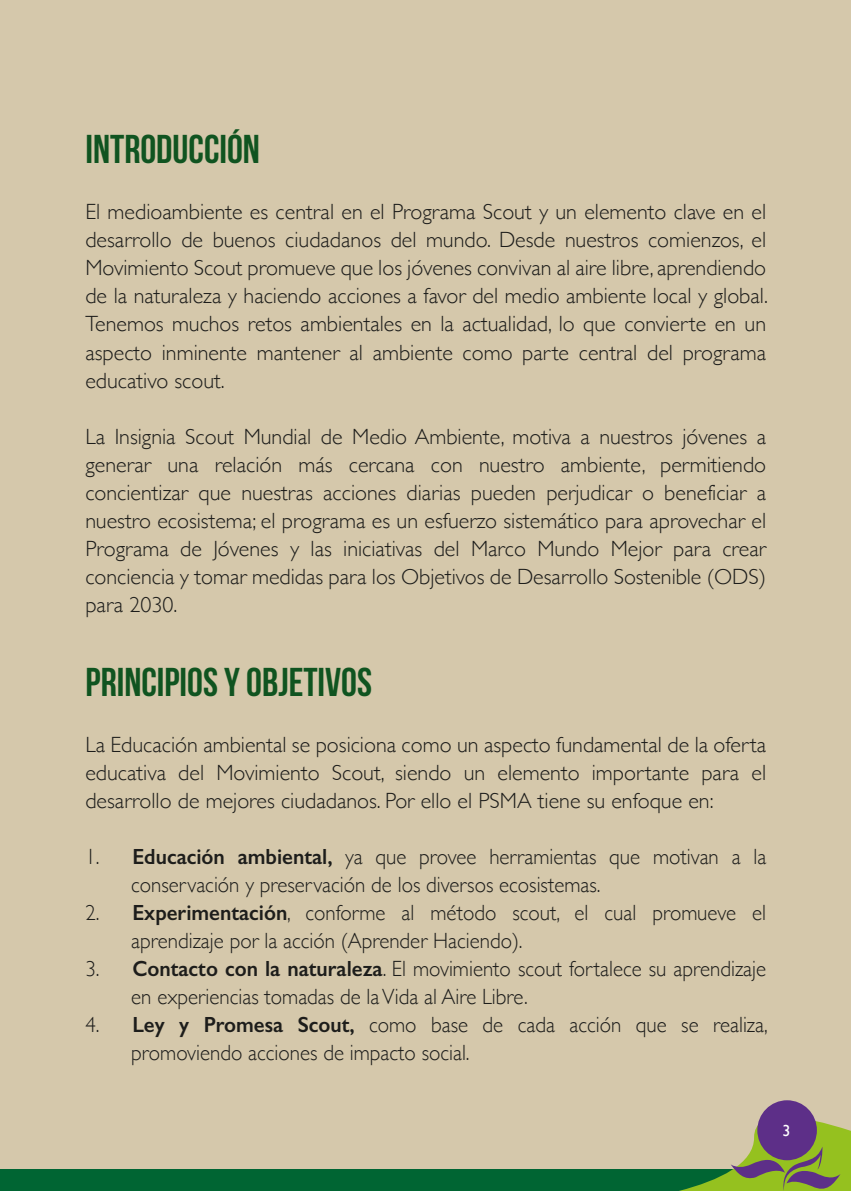
<style>
.page{position:relative;width:851px;height:1191px;background:#fff}
.page>*{position:absolute;margin:0;border:0;box-sizing:border-box;transform-origin:0 0}
.t1{font:700 40px "Bebas Neue";color:#105420}
.t2{font:300 22px/28px "Gill Sans";color:#1d1d1b;text-align:justify}
.t3{font:300 22px/28px "Gill Sans";color:#1d1d1b;scale:.95 1}
.t4{font:16px "Gill Sans";color:#fff}
.s1{font-weight:600}
</style>
<div class="page">
<div style="left:0;top:0;width:850px;height:1191px;background:#d5c8ab"></div>
<div style="left:0;top:1169px;width:850px;height:22px;background:#006533"></div>
<svg style="left:679px;top:1100px;width:171px;height:91px"></svg>
<h1 class="t1" style="left:85px;top:128px;width:176px">INTRODUCCIÓN</h1>
<p class="t2" style="left:85px;top:197px;width:684px">El medioambiente es central en el Programa Scout y un elemento clave en el desarrollo de buenos ciudadanos del mundo. Desde nuestros comienzos, el Movimiento Scout promueve que los jóvenes convivan al aire libre, aprendiendo de la naturaleza y haciendo acciones a favor del medio ambiente local y global.<br>Tenemos muchos retos ambientales en la actualidad, lo que convierte en un aspecto inminente mantener al ambiente como parte central del programa educativo scout.</p>
<p class="t2" style="left:85px;top:421px;width:682px">La Insignia Scout Mundial de Medio Ambiente, motiva a nuestros jóvenes a generar una relación más cercana con nuestro ambiente, permitiendo concientizar que nuestras acciones diarias pueden perjudicar o beneficiar a nuestro ecosistema; el programa es un esfuerzo sistemático para aprovechar el Programa de Jóvenes y las iniciativas del Marco Mundo Mejor para crear conciencia y tomar medidas para los Objetivos de Desarrollo Sostenible (ODS) para 2030.</p>
<h1 class="t1" style="left:85px;top:660px;width:288px">PRINCIPIOS Y OBJETIVOS</h1>
<p class="t2" style="left:85px;top:729px;width:682px">La Educación ambiental se posiciona como un aspecto fundamental de la oferta educativa del Movimiento Scout, siendo un elemento importante para el desarrollo de mejores ciudadanos. Por ello el PSMA tiene su enfoque en:</p>
<p class="t3" style="left:131px;top:841px;width:669px;text-indent:-46px">1. <span class="s1">Educación ambiental,</span> ya que provee herramientas que motivan a la conservación y preservación de los diversos ecosistemas.</p>
<p class="t3" style="left:131px;top:897px;width:669px;text-indent:-46px">2. <span class="s1">Experimentación</span>, conforme al método scout, el cual promueve el aprendizaje por la acción (Aprender Haciendo).</p>
<p class="t3" style="left:131px;top:953px;width:669px;text-indent:-46px">3. <span class="s1">Contacto con la naturaleza</span>. El movimiento scout fortalece su aprendizaje en experiencias tomadas de la Vida al Aire Libre.</p>
<p class="t3" style="left:131px;top:1009px;width:671px;text-indent:-46px">4. <span class="s1">Ley y Promesa Scout,</span> como base de cada acción que se realiza, promoviendo acciones de impacto social.</p>
<p class="t4" style="left:782px;top:1121px;width:9px">3</p>
</div>
